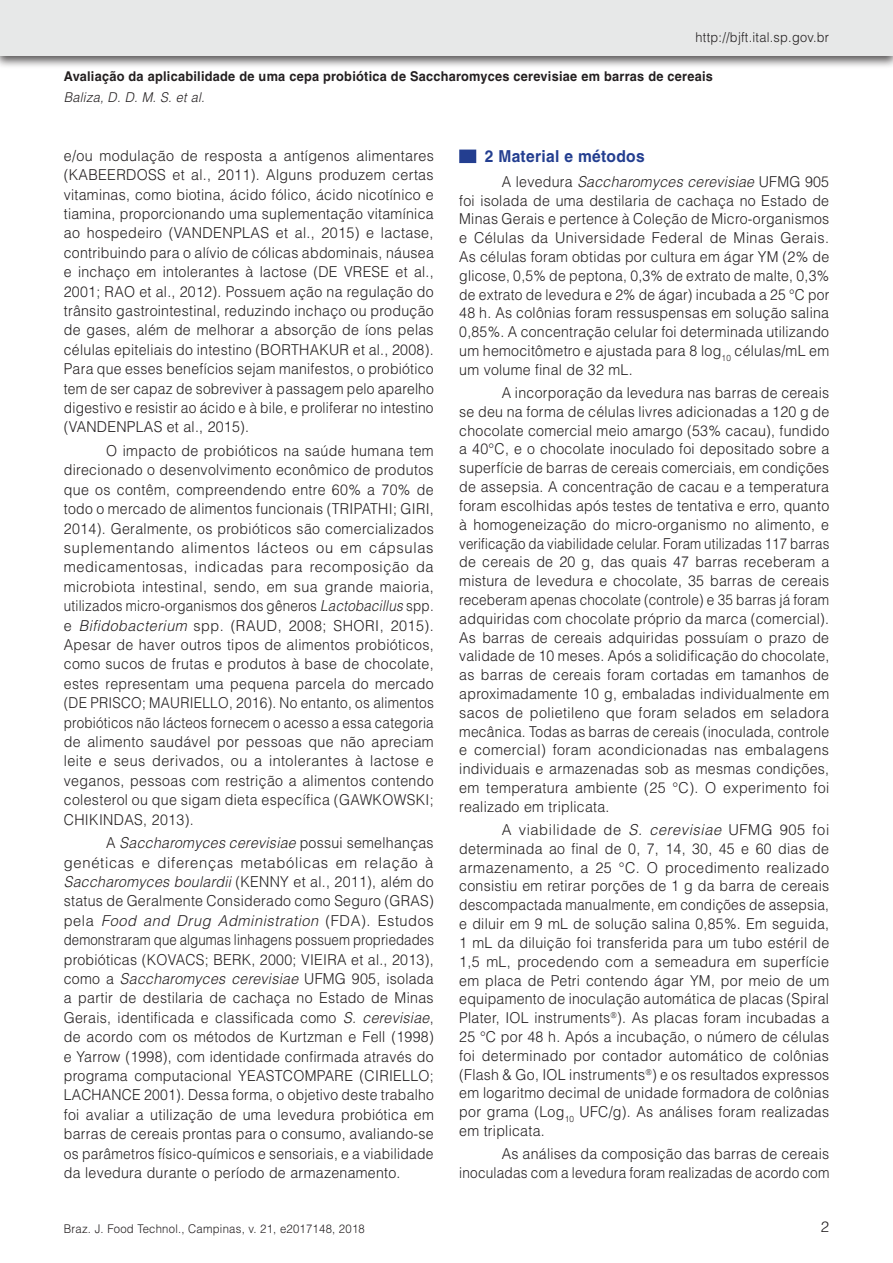
<style>
.page{position:relative;width:893px;height:1263px;background:#fff}
.page>*{position:absolute;margin:0;border:0;box-sizing:border-box;transform-origin:0 0}
.Heading1{font:700 16.5px "Helvetica";letter-spacing:.02em;color:#233e90;scale:.94 1}
.Paragraph{font:300 15px/19.4px "Helvetica";letter-spacing:.02em;color:#231f20;text-align:justify;scale:.94 1}
.Paragraph-2{font:300 15px/18.8px "Helvetica";letter-spacing:.02em;color:#231f20;text-align:justify}
.Paragraph-3{font:300 15px/19.4px "Helvetica";letter-spacing:.02em;color:#231f20;text-align:justify;scale:.95 1}
.t1{font:700 13.5px "Helvetica";letter-spacing:.02em;color:#231f20;scale:.94 1}
.t2{font:300 13.5px "Helvetica";letter-spacing:.02em;color:#231f20;scale:.94 1}
.t3{font:italic 300 13.5px "Helvetica";letter-spacing:.02em;color:#231f20;scale:.94 1}
.t4{font:300 12px "Helvetica";letter-spacing:.02em;color:#231f20;scale:.94 1}
.s1{font-style:italic}
</style>
<div class="page">
<div style="left:0;top:0;width:893px;height:69px;background:#231f20;opacity:.75"></div>
<div style="left:0;top:0;width:893px;height:56px;background:#e7e8e8"></div>
<div style="left:459px;top:150px;width:17px;height:13px;background:#233e90"></div>
<p class="t2" style="left:696px;top:29px;width:144px">http://bjft.ital.sp.gov.br</p>
<p class="t1" style="left:64px;top:68px;width:692px">Avaliação da aplicabilidade de uma cepa probiótica de Saccharomyces cerevisiae em barras de cereais</p>
<p class="t3" style="left:64px;top:89px;width:151px">Baliza, D. D. M. S. et al.</p>
<p class="Paragraph-3" style="left:64px;top:146px;width:391px">e/ou modulação de resposta a antígenos alimentares (KABEERDOSS et al., 2011). Alguns produzem certas vitaminas, como biotina, ácido fólico, ácido nicotínico e tiamina, proporcionando uma suplementação vitamínica ao hospedeiro (VANDENPLAS et al., 2015) e lactase, contribuindo para o alívio de cólicas abdominais, náusea e inchaço em intolerantes à lactose (DE VRESE et al., 2001; RAO et al., 2012). Possuem ação na regulação do trânsito gastrointestinal, reduzindo inchaço ou produção de gases, além de melhorar a absorção de íons pelas células epiteliais do intestino (BORTHAKUR et al., 2008).<br>Para que esses benefícios sejam manifestos, o probiótico tem de ser capaz de sobreviver à passagem pelo aparelho digestivo e resistir ao ácido e à bile, e proliferar no intestino (VANDENPLAS et al., 2015).</p>
<p class="Paragraph" style="left:64px;top:441px;width:395px;text-indent:43px">O impacto de probióticos na saúde humana tem direcionado o desenvolvimento econômico de produtos que os contêm, compreendendo entre 60% a 70% de todo o mercado de alimentos funcionais (TRIPATHI; GIRI, 2014). Geralmente, os probióticos são comercializados suplementando alimentos lácteos ou em cápsulas medicamentosas, indicadas para recomposição da microbiota intestinal, sendo, em sua grande maioria, utilizados micro-organismos dos gêneros <span class="s1">Lactobacillus</span> spp. e <span class="s1">Bifidobacterium</span> spp. (RAUD, 2008; SHORI, 2015).<br>Apesar de haver outros tipos de alimentos probióticos, como sucos de frutas e produtos à base de chocolate, estes representam uma pequena parcela do mercado (DE PRISCO; MAURIELLO, 2016). No entanto, os alimentos probióticos não lácteos fornecem o acesso a essa categoria de alimento saudável por pessoas que não apreciam leite e seus derivados, ou a intolerantes à lactose e veganos, pessoas com restrição a alimentos contendo colesterol ou que sigam dieta específica (GAWKOWSKI; CHIKINDAS, 2013).</p>
<p class="Paragraph" style="left:64px;top:833px;width:395px;text-indent:43px">A <span class="s1">Saccharomyces cerevisiae</span> possui semelhanças genéticas e diferenças metabólicas em relação à <span class="s1">Saccharomyces boulardii</span> (KENNY et al., 2011), além do status de Geralmente Considerado como Seguro (GRAS) pela <span class="s1">Food and Drug Administration</span> (FDA). Estudos demonstraram que algumas linhagens possuem propriedades probióticas (KOVACS; BERK, 2000; VIEIRA et al., 2013), como a <span class="s1">Saccharomyces cerevisiae</span> UFMG 905, isolada a partir de destilaria de cachaça no Estado de Minas Gerais, identificada e classificada como <span class="s1">S. cerevisiae</span>, de acordo com os métodos de Kurtzman e Fell (1998) e Yarrow (1998), com identidade confirmada através do programa computacional YEASTCOMPARE (CIRIELLO; LACHANCE 2001). Dessa forma, o objetivo deste trabalho foi avaliar a utilização de uma levedura probiótica em barras de cereais prontas para o consumo, avaliando-se os parâmetros físico-químicos e sensoriais, e a viabilidade da levedura durante o período de armazenamento.</p>
<p class="Heading1" style="left:485px;top:146px;width:172px">2 Material e métodos</p>
<p class="Paragraph" style="left:459px;top:172px;width:395px;line-height:18.8px;text-indent:43px">A levedura <span class="s1">Saccharomyces cerevisiae</span> UFMG 905 foi isolada de uma destilaria de cachaça no Estado de Minas Gerais e pertence à Coleção de Micro-organismos e Células da Universidade Federal de Minas Gerais.<br>As células foram obtidas por cultura em ágar YM (2% de glicose, 0,5% de peptona, 0,3% de extrato de malte, 0,3% de extrato de levedura e 2% de ágar) incubada a 25 °C por 48 h. As colônias foram ressuspensas em solução salina 0,85%. A concentração celular foi determinada utilizando um hemocitômetro e ajustada para 8 log<sub>10</sub> células/mL em um volume final de 32 mL.</p>
<p class="Paragraph" style="left:459px;top:383px;width:395px;line-height:18.8px;text-indent:43px">A incorporação da levedura nas barras de cereais se deu na forma de células livres adicionadas a 120 g de chocolate comercial meio amargo (53% cacau), fundido a 40°C, e o chocolate inoculado foi depositado sobre a superfície de barras de cereais comerciais, em condições de assepsia. A concentração de cacau e a temperatura foram escolhidas após testes de tentativa e erro, quanto à homogeneização do micro-organismo no alimento, e verificação da viabilidade celular. Foram utilizadas 117 barras de cereais de 20 g, das quais 47 barras receberam a mistura de levedura e chocolate, 35 barras de cereais receberam apenas chocolate (controle) e 35 barras já foram adquiridas com chocolate próprio da marca (comercial).<br>As barras de cereais adquiridas possuíam o prazo de validade de 10 meses. Após a solidificação do chocolate, as barras de cereais foram cortadas em tamanhos de aproximadamente 10 g, embaladas individualmente em sacos de polietileno que foram selados em seladora mecânica. Todas as barras de cereais (inoculada, controle e comercial) foram acondicionadas nas embalagens individuais e armazenadas sob as mesmas condições, em temperatura ambiente (25 °C). O experimento foi realizado em triplicata.</p>
<p class="Paragraph-2" style="left:459px;top:820px;width:371px;text-indent:43px">A viabilidade de <span class="s1">S. cerevisiae</span> UFMG 905 foi determinada ao final de 0, 7, 14, 30, 45 e 60 dias de armazenamento, a 25 °C. O procedimento realizado consistiu em retirar porções de 1 g da barra de cereais descompactada manualmente, em condições de assepsia, e diluir em 9 mL de solução salina 0,85%. Em seguida, 1 mL da diluição foi transferida para um tubo estéril de 1,5 mL, procedendo com a semeadura em superfície em placa de Petri contendo ágar YM, por meio de um equipamento de inoculação automática de placas (Spiral Plater, IOL instruments ). As placas foram incubadas a 25 °C por 48 h. Após a incubação, o número de células foi determinado por contador automático de colônias (Flash &amp; Go, IOL instruments ) e os resultados expressos em logaritmo decimal de unidade formadora de colônias por grama (Log<sub>10</sub> UFC/g). As análises foram realizadas em triplicata.</p>
<p class="Paragraph" style="left:459px;top:1144px;width:395px;line-height:18.8px;text-align:right">As análises da composição das barras de cereais inoculadas com a levedura foram realizadas de acordo com</p>
<p class="t4" style="left:64px;top:1221px;width:322px">Braz. J. Food Technol., Campinas, v. 21, e2017148, 2018</p>
<p class="Paragraph-2" style="left:821px;top:1217px;width:10px">2</p>
</div>
